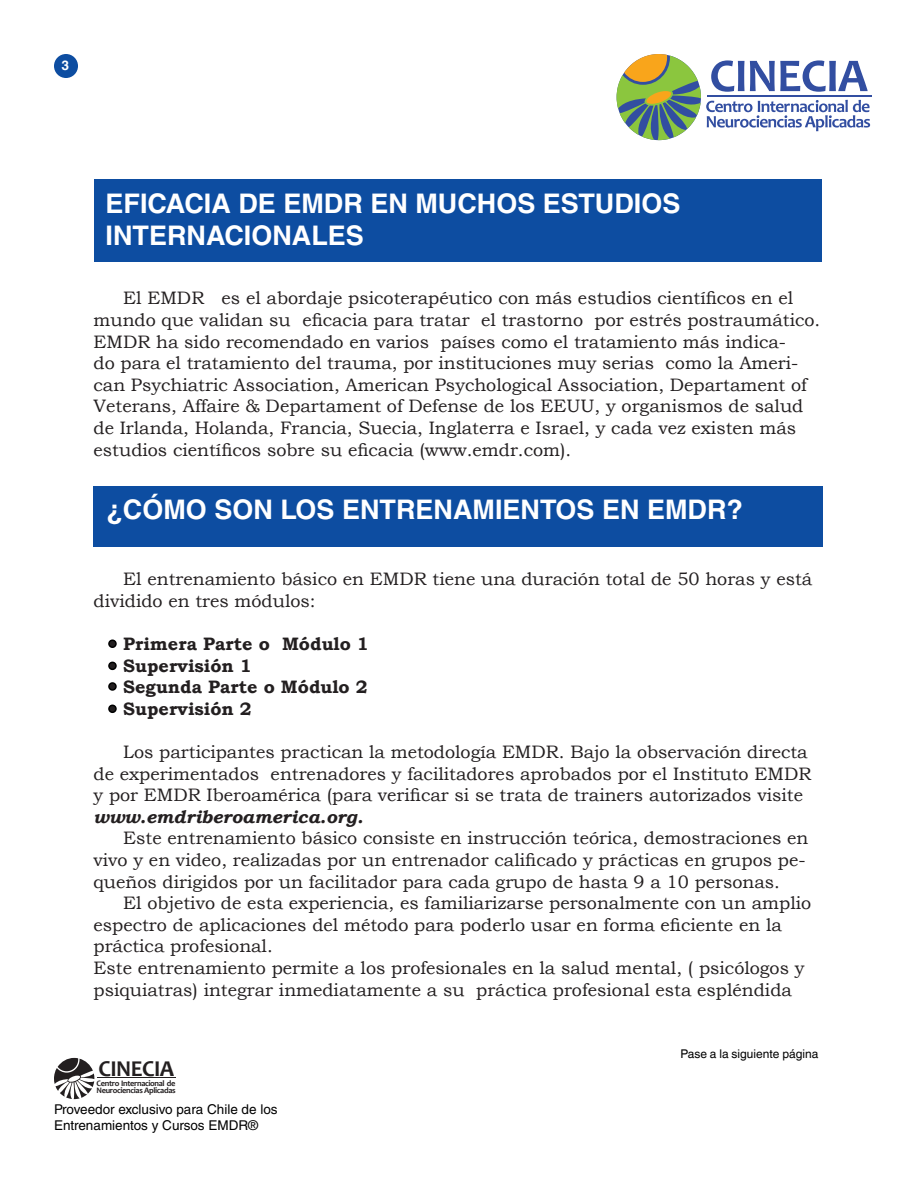
<style>
.page{position:relative;width:918px;height:1188px;background:#fff}
.page>*{position:absolute;margin:0;border:0;box-sizing:border-box;transform-origin:0 0}
.t1{font:700 27px/32.4px "Helvetica LT Std";color:#fff}
.t2{font:700 22.8px "Candara";letter-spacing:-.025em;color:#231f20}
.t3{font:18px/21.6px "Bookman Old Style";color:#231f20}
.t4{font:700 18px "Bookman Old Style";color:#231f20}
.t5{font:13.5px/16.2px "Helvetica LT Std";color:#000}
.t6{font:700 13.5px "Helvetica World";color:#fff}
.t7{font:12px "Helvetica World";color:#000}
.t8{font:700 8.4px/7.4px "Candara";letter-spacing:-.04em;color:#231f20}
.s1{font-weight:700;font-style:italic}
</style>
<div class="page">
<hr style="left:707px;top:95px;width:165px;height:1px;background:#324ea1">
<svg style="left:617px;top:54px;width:253px;height:86px"></svg>
<svg style="left:54px;top:1058px;width:40px;height:41px"></svg>
<hr style="left:97px;top:1077px;width:79px;height:1px;background:#231f20">
<div style="left:54px;top:54px;width:24px;height:24px;background:#0d4da1;border-radius:50%"></div>
<div style="left:94px;top:180px;width:728px;height:82px;background:#0d4da1"></div>
<div style="left:94px;top:486px;width:729px;height:60px;background:#0d4da1"></div>
<div style="left:109px;top:640px;width:7px;height:7px;background:#231f20;border-radius:50%"></div>
<div style="left:108px;top:639px;width:9px;height:9px;border:2px solid #000;border-radius:50%"></div>
<div style="left:109px;top:662px;width:7px;height:7px;background:#231f20;border-radius:50%"></div>
<div style="left:108px;top:662px;width:9px;height:8px;border:2px solid #000;border-radius:50%"></div>
<div style="left:109px;top:683px;width:7px;height:7px;background:#231f20;border-radius:50%"></div>
<div style="left:108px;top:682px;width:9px;height:9px;border:2px solid #000;border-radius:50%"></div>
<div style="left:109px;top:705px;width:7px;height:7px;background:#231f20;border-radius:50%"></div>
<div style="left:108px;top:705px;width:9px;height:8px;border:2px solid #000;border-radius:50%"></div>
<p class="t6" style="left:61px;top:57px;width:9px">3</p>
<p class="t1" style="left:106px;top:187px;width:576px">EFICACIA DE EMDR EN MUCHOS ESTUDIOS<br>INTERNACIONALES</p>
<p class="t3" style="left:94px;top:287px;width:728px;text-indent:30px">El EMDR es el abordaje psicoterapéutico con más estudios científicos en el mundo que validan su eficacia para tratar el trastorno por estrés postraumático.<br>EMDR ha sido recomendado en varios países como el tratamiento más indica-<br>do para el tratamiento del trauma, por instituciones muy serias como la Ameri&shy;can Psychiatric Association, American Psychological Association, Departament of Veterans, Affaire &amp; Departament of Defense de los EEUU, y organismos de salud de Irlanda, Holanda, Francia, Suecia, Inglaterra e Israel, y cada vez existen más estudios científicos sobre su eficacia (www.emdr.com).</p>
<p class="t1" style="left:106px;top:493px;width:638px">¿CÓMO SON LOS ENTRENAMIENTOS EN EMDR?</p>
<p class="t3" style="left:94px;top:568px;width:720px;text-indent:30px">El entrenamiento básico en EMDR tiene una duración total de 50 horas y está dividido en tres módulos:</p>
<p class="t4" style="left:123px;top:631px;width:247px">Primera Parte o Módulo 1</p>
<p class="t4" style="left:123px;top:652px;width:130px">Supervisión 1</p>
<p class="t4" style="left:123px;top:674px;width:246px">Segunda Parte o Módulo 2</p>
<p class="t4" style="left:123px;top:696px;width:130px">Supervisión 2</p>
<p class="t3" style="left:94px;top:741px;width:719px;text-indent:30px">Los participantes practican la metodología EMDR. Bajo la observación directa de experimentados entrenadores y facilitadores aprobados por el Instituto EMDR y por EMDR Iberoamérica (para verificar si se trata de trainers autorizados visite <span class="s1">www.emdriberoamerica.org.</span></p>
<p class="t3" style="left:94px;top:827px;width:716px;text-indent:30px">Este entrenamiento básico consiste en instrucción teórica, demostraciones en vivo y en video, realizadas por un entrenador calificado y prácticas en grupos pe&shy;queños dirigidos por un facilitador para cada grupo de hasta 9 a 10 personas.</p>
<p class="t3" style="left:94px;top:892px;width:719px;text-indent:30px">El objetivo de esta experiencia, es familiarizarse personalmente con un amplio espectro de aplicaciones del método para poderlo usar en forma eficiente en la práctica profesional.</p>
<p class="t3" style="left:94px;top:957px;width:713px">Este entrenamiento permite a los profesionales en la salud mental, ( psicólogos y psiquiatras) integrar inmediatamente a su práctica profesional esta espléndida</p>
<p class="t2" style="left:98px;top:1055px;width:77px">CINECIA</p>
<p class="t8" style="left:97px;top:1079px;width:81px">Centro Internacional de<br>Neurociencias Aplicadas</p>
<p class="t5" style="left:54px;top:1101px;width:225px">Proveedor exclusivo para Chile de los<br>Entrenamientos y Cursos EMDR®</p>
<p class="t7" style="left:681px;top:1046px;width:139px">Pase a la siguiente página</p>
</div>
